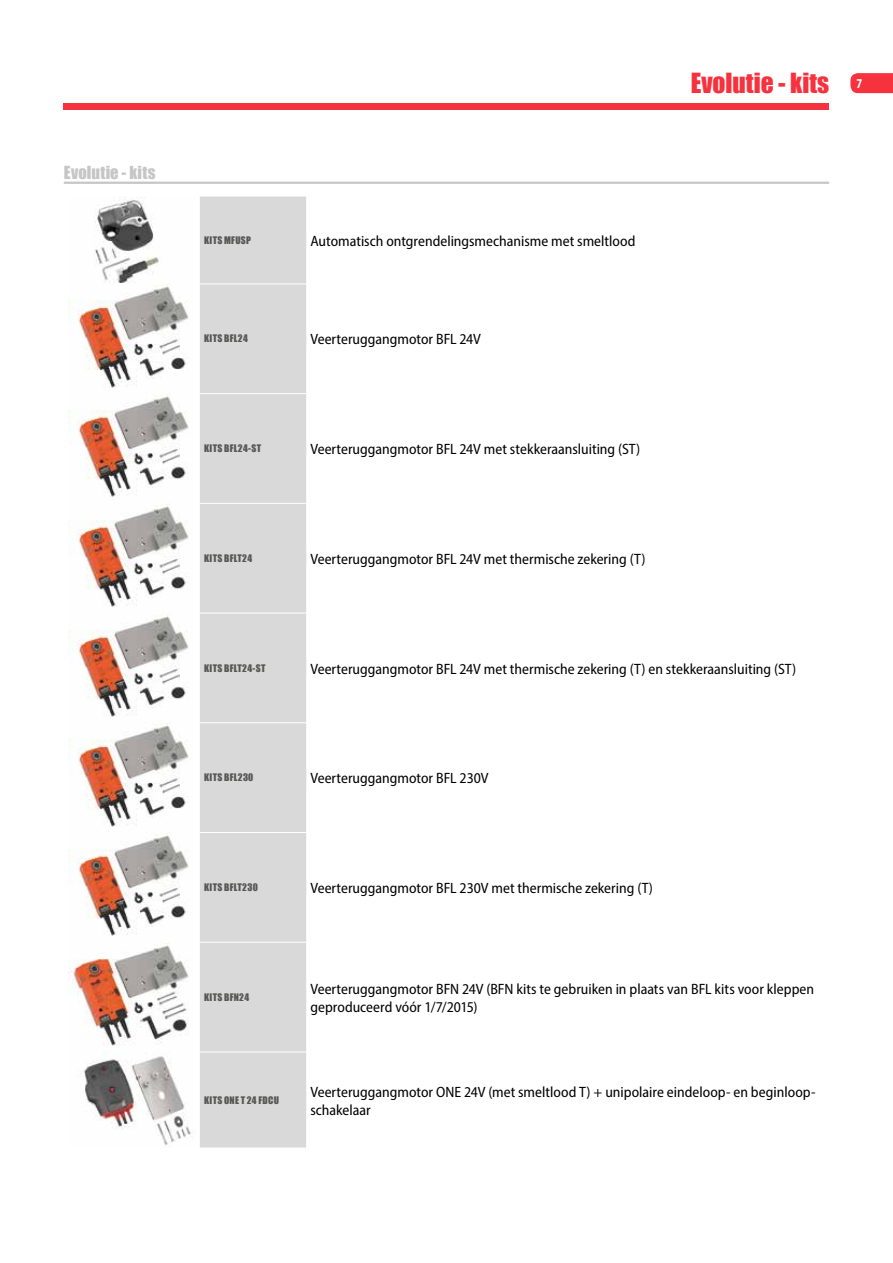
<style>
.page{position:relative;width:893px;height:1263px;background:#fff}
.page>*{position:absolute;margin:0;border:0;box-sizing:border-box;transform-origin:0 0}
.t1{font:25.5px "Impact";color:#f7323f}
.t2{font:16.5px "Impact";letter-spacing:.015em;color:#c6c6c6}
.t3{font:semi-condensed 15px/18px "Myriad Pro";color:#000}
.t4{font:9.6px "Impact";letter-spacing:.035em;color:#575756}
</style>
<div class="page">
<div style="left:64px;top:103px;width:765px;height:6px;background:#f7323f"></div>
<svg style="left:850px;top:73px;width:43px;height:20px"></svg>
<hr style="left:64px;top:182px;width:765px;height:2px;background:#c6c6c6">
<div style="left:200px;top:196px;width:106px;height:952px;background:#dad9d9"></div>
<hr style="left:200px;top:283px;width:106px;height:1px;background:#fff">
<hr style="left:200px;top:393px;width:106px;height:1px;background:#fff">
<hr style="left:200px;top:503px;width:106px;height:1px;background:#fff">
<hr style="left:200px;top:613px;width:106px;height:1px;background:#fff">
<hr style="left:200px;top:722px;width:106px;height:1px;background:#fff">
<hr style="left:200px;top:832px;width:106px;height:1px;background:#fff">
<hr style="left:200px;top:942px;width:106px;height:1px;background:#fff">
<hr style="left:200px;top:1051px;width:106px;height:1px;background:#fff">
<img style="left:68px;top:197px;width:123px;height:950px">
<div style="left:204px;top:232px;width:102px;height:15px;background:#dad9d9"></div>
<div style="left:204px;top:331px;width:102px;height:15px;background:#dad9d9"></div>
<div style="left:204px;top:441px;width:102px;height:15px;background:#dad9d9"></div>
<div style="left:204px;top:550px;width:102px;height:15px;background:#dad9d9"></div>
<div style="left:204px;top:660px;width:102px;height:15px;background:#dad9d9"></div>
<div style="left:204px;top:770px;width:102px;height:15px;background:#dad9d9"></div>
<div style="left:204px;top:879px;width:102px;height:15px;background:#dad9d9"></div>
<div style="left:204px;top:989px;width:102px;height:15px;background:#dad9d9"></div>
<div style="left:204px;top:1092px;width:102px;height:15px;background:#dad9d9"></div>
<p class="t2" style="left:64px;top:160px;width:93px">Evolutie - kits</p>
<h1 class="t1" style="left:691px;top:63px;width:173px">Evolutie - kits <sup>7</sup></h1>
<p class="t4" style="left:204px;top:233px;width:48px">KITS MFUSP</p>
<p class="t3" style="left:310px;top:232px;width:327px">Automatisch ontgrendelingsmechanisme met smeltlood</p>
<p class="t4" style="left:204px;top:331px;width:45px">KITS BFL24</p>
<p class="t3" style="left:310px;top:330px;width:172px">Veerteruggangmotor BFL 24V</p>
<p class="t4" style="left:204px;top:441px;width:58px">KITS BFL24-ST</p>
<p class="t3" style="left:310px;top:440px;width:331px">Veerteruggangmotor BFL 24V met stekkeraansluiting (ST)</p>
<p class="t4" style="left:204px;top:551px;width:50px">KITS BFLT24</p>
<p class="t3" style="left:310px;top:550px;width:337px">Veerteruggangmotor BFL 24V met thermische zekering (T)</p>
<p class="t4" style="left:204px;top:660px;width:63px">KITS BFLT24-ST</p>
<p class="t3" style="left:310px;top:659px;width:487px">Veerteruggangmotor BFL 24V met thermische zekering (T) en stekkeraansluiting (ST)</p>
<p class="t4" style="left:204px;top:770px;width:51px">KITS BFL230</p>
<p class="t3" style="left:310px;top:769px;width:180px">Veerteruggangmotor BFL 230V</p>
<p class="t4" style="left:204px;top:880px;width:55px">KITS BFLT230</p>
<p class="t3" style="left:310px;top:879px;width:344px">Veerteruggangmotor BFL 230V met thermische zekering (T)</p>
<p class="t4" style="left:204px;top:989px;width:47px">KITS BFN24</p>
<p class="t3" style="left:310px;top:979px;width:505px">Veerteruggangmotor BFN 24V (BFN kits te gebruiken in plaats van BFL kits voor kleppen geproduceerd vóór 1/7/2015)</p>
<p class="t4" style="left:204px;top:1092px;width:76px">KITS ONE T 24 FDCU</p>
<p class="t3" style="left:310px;top:1082px;width:507px">Veerteruggangmotor ONE 24V (met smeltlood T) + unipolaire eindeloop- en beginloop&shy;schakelaar</p>
</div>
